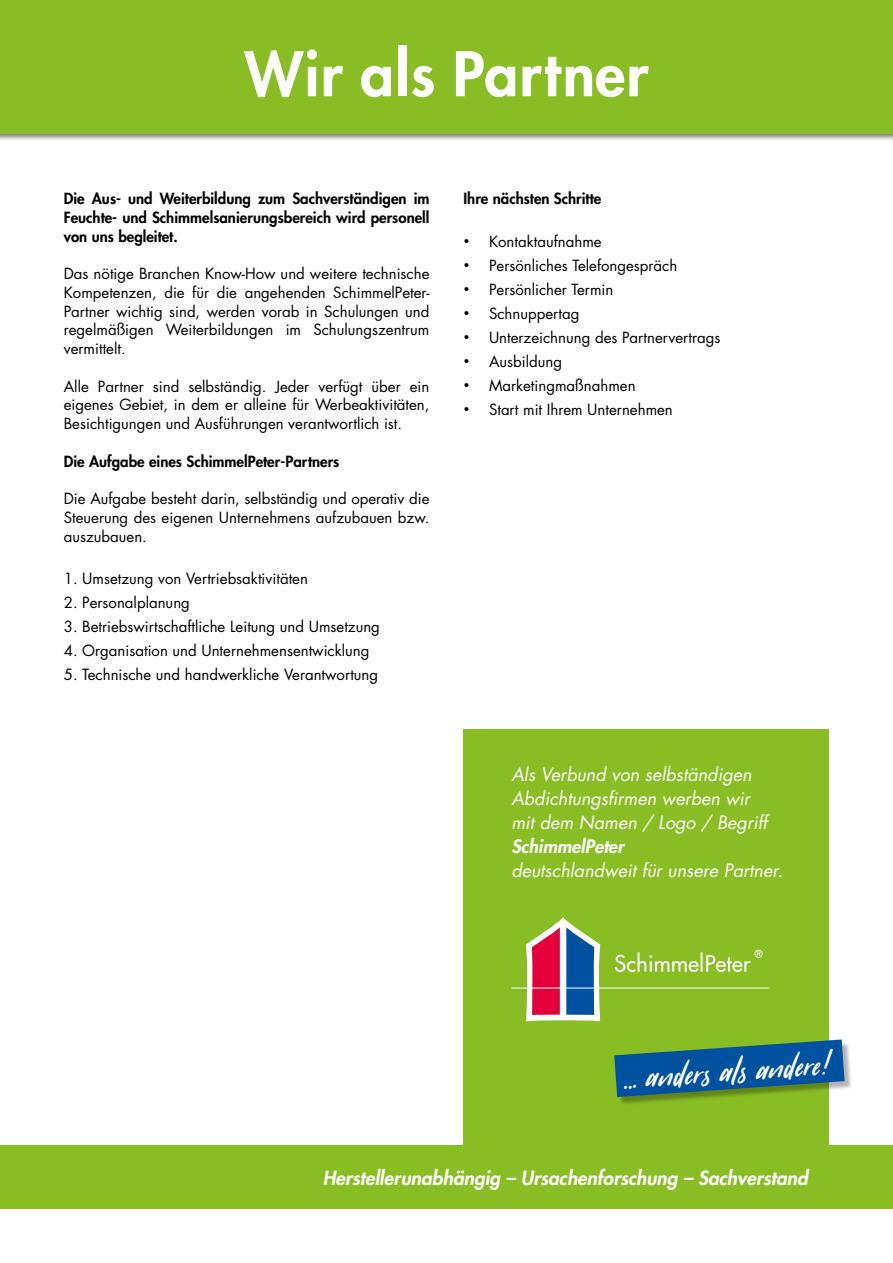
<style>
.page{position:relative;width:893px;height:1263px;background:#fff}
.page>*{position:absolute;margin:0;border:0;box-sizing:border-box;transform-origin:0 0}
.t1{font:800 60px "Futura";letter-spacing:.02em;color:#fff}
.t2{font:38.25px "Sugarstyle Millenial";color:#fff}
.t3{font:italic 800 19.05px "Futura";color:#fff}
.t4{font:italic 18px/24px "Futura";color:#fff}
.t5{font:italic 800 18px "Futura";color:#fff}
.t6{font:15px/18.8px "Futura";color:#000;text-align:justify}
.t7{font:800 15px/18.8px "Futura";color:#000;text-align:justify}
.s1{font-size:10.5px}
</style>
<div class="page">
<div style="left:0;top:0;width:893px;height:141px;background:#000;opacity:.5"></div>
<div style="left:0;top:0;width:893px;height:133px;background:#89bd24"></div>
<div style="left:463px;top:729px;width:366px;height:480px;background:#89bd24"></div>
<svg style="left:526px;top:917px;width:74px;height:104px"></svg>
<div style="left:560px;top:922px;width:6px;height:98px;background:#fff"></div>
<hr style="left:511px;top:987px;width:258px;height:1px;background:#fff">
<svg style="left:615px;top:950px;width:148px;height:22px"></svg>
<div style="left:616px;top:1041px;width:237px;height:65px;background:#000;opacity:.3"></div>
<svg style="left:614px;top:1039px;width:231px;height:58px"></svg>
<div style="left:0;top:1145px;width:893px;height:64px;background:#89bd24"></div>
<h1 class="t1" style="left:245px;top:34px;width:405px">Wir als Partner</h1>
<p class="t7" style="left:64px;top:189px;width:367px">Die Aus- und Weiterbildung zum Sachverständigen im Feuchte- und Schimmelsanierungsbereich wird personell von uns begleitet.</p>
<p class="t6" style="left:64px;top:264px;width:367px">Das nötige Branchen Know-How und weitere technische Kompetenzen, die für die angehenden SchimmelPeter-Partner wichtig sind, werden vorab in Schulungen und regelmäßigen Weiterbildungen im Schulungszentrum vermittelt.</p>
<p class="t6" style="left:64px;top:376px;width:367px">Alle Partner sind selbständig. Jeder verfügt über ein eigenes Gebiet, in dem er alleine für Werbeaktivitäten, Besichtigungen und Ausführungen verantwortlich ist.</p>
<p class="t7" style="left:64px;top:451px;width:277px">Die Aufgabe eines SchimmelPeter-Partners</p>
<p class="t6" style="left:64px;top:489px;width:367px">Die Aufgabe besteht darin, selbständig und operativ die Steuerung des eigenen Unternehmens aufzubauen bzw. auszubauen.</p>
<p class="t6" style="left:64px;top:569px;width:246px">1. Umsetzung von Vertriebsaktivitäten</p>
<p class="t6" style="left:64px;top:593px;width:128px">2. Personalplanung</p>
<p class="t6" style="left:64px;top:617px;width:318px">3. Betriebswirtschaftliche Leitung und Umsetzung</p>
<p class="t6" style="left:64px;top:641px;width:307px">4. Organisation und Unternehmensentwicklung</p>
<p class="t6" style="left:64px;top:665px;width:316px">5. Technische und handwerkliche Verantwortung</p>
<p class="t7" style="left:463px;top:189px;width:139px">Ihre nächsten Schritte</p>
<p class="t6" style="left:463px;top:232px;width:140px"><span class="s1">•</span> Kontaktaufnahme</p>
<p class="t6" style="left:463px;top:256px;width:215px"><span class="s1">•</span> Persönliches Telefongespräch</p>
<p class="t6" style="left:463px;top:280px;width:151px"><span class="s1">•</span> Persönlicher Termin</p>
<p class="t6" style="left:463px;top:304px;width:117px"><span class="s1">•</span> Schnuppertag</p>
<p class="t6" style="left:463px;top:328px;width:259px"><span class="s1">•</span> Unterzeichnung des Partnervertrags</p>
<p class="t6" style="left:463px;top:352px;width:100px"><span class="s1">•</span> Ausbildung</p>
<p class="t6" style="left:463px;top:376px;width:174px"><span class="s1">•</span> Marketingmaßnahmen</p>
<p class="t6" style="left:463px;top:400px;width:211px"><span class="s1">•</span> Start mit Ihrem Unternehmen</p>
<p class="t4" style="left:511px;top:762px;width:257px">Als Verbund von selbständigen<br>Abdichtungsfirmen werben wir mit dem Namen / Logo / Begriff</p>
<p class="t5" style="left:511px;top:835px;width:114px">SchimmelPeter</p>
<p class="t4" style="left:511px;top:858px;width:273px">deutschlandweit für unsere Partner.</p>
<h2 class="t2" style="left:621px;top:1054px;width:214px;rotate:-4deg">... anders als andere!</h2>
<p class="t3" style="left:323px;top:1165px;width:487px">Herstellerunabhängig – Ursachenforschung – Sachverstand</p>
</div>
